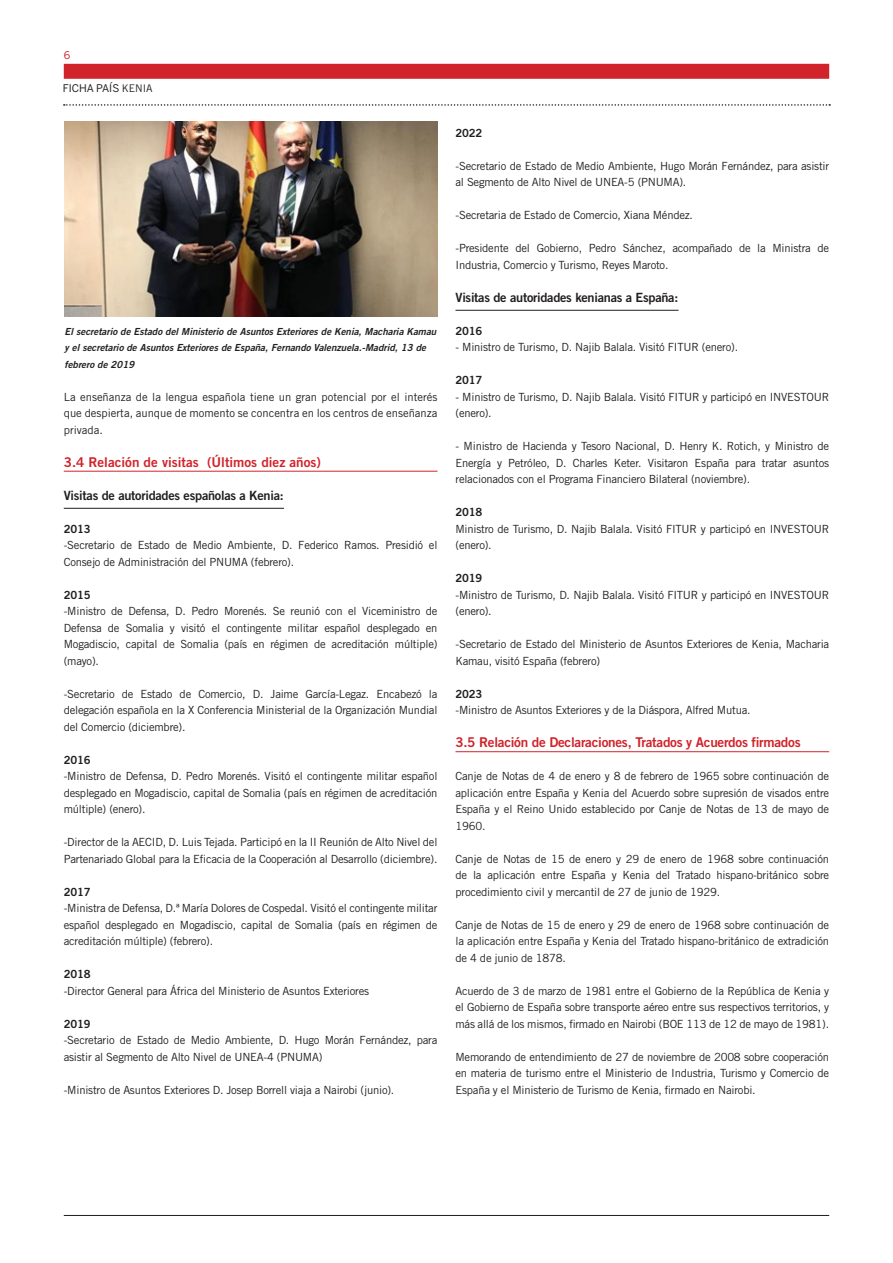
<style>
.page{position:relative;width:893px;height:1263px;background:#fff}
.page>*{position:absolute;margin:0;border:0;box-sizing:border-box;transform-origin:0 0}
.TITULO_2º_NIVEL{font:13.5px "Trade Gothic LT Std Bd 2";letter-spacing:-.02em;color:#d1232a}
.TITULO_2º_NIVEL-2{font:13.5px "Trade Gothic LT Std Bd 2";color:#d1232a}
.TITULO_3º_NIVEL{font:12.75px "Trade Gothic LT Std Bd 2";letter-spacing:-.02em;color:#231f20}
.TEXTO_NORMAL{font:11.25px/16.5px "Trade Gothic LT Std";letter-spacing:-.02em;color:#231f20;text-align:justify}
.TEXTO_NORMAL-2{font:11.25px "Trade Gothic LT Std Bd 2";letter-spacing:-.02em;color:#231f20}
.t1{font:10.5px "Benton Sans";color:#231f20}
.t2{font:10.5px "Benton Sans";color:#d1232a}
.TEXTO_PIE_DE_FOTO{font:9.75px/16.5px "Trade Gothic LT Std Bd 2 Obl";color:#231f20}
.s1{font-family:"Trade Gothic LT Std"}
</style>
<div class="page">
<div style="left:64px;top:64px;width:765px;height:15px;background:#d1232a"></div>
<hr style="left:64px;top:1215px;width:765px;height:1px;background:#231f20">
<svg style="left:64px;top:104px;width:766px;height:2px"></svg>
<hr style="left:64px;top:471px;width:373px;height:1px;background:#d1232a">
<hr style="left:64px;top:508px;width:220px;height:1px;background:#231f20">
<hr style="left:455px;top:310px;width:224px;height:1px;background:#231f20">
<hr style="left:455px;top:751px;width:374px;height:1px;background:#d1232a">
<img style="left:64px;top:121px;width:373px;height:195px">
<p class="t2" style="left:64px;top:49px;width:8px">6</p>
<p class="t1" style="left:63px;top:82px;width:91px">FICHA PAÍS <span class="s1">KENIA</span></p>
<p class="TEXTO_PIE_DE_FOTO" style="left:65px;top:323px;width:373px">El secretario de Estado del Ministerio de Asuntos Exteriores de Kenia, Macharia Kamau y el secretario de Asuntos Exteriores de España, Fernando Valenzuela.-Madrid, 13 de febrero de 2019</p>
<p class="TEXTO_NORMAL" style="left:64px;top:388px;width:375px">La enseñanza de la lengua española tiene un gran potencial por el interés que despierta, aunque de momento se concentra en los centros de enseñanza privada.</p>
<p class="TITULO_2º_NIVEL-2" style="left:64px;top:453px;width:259px">3.4 Relación de visitas (Últimos diez años)</p>
<p class="TITULO_3º_NIVEL" style="left:64px;top:487px;width:221px">Visitas de autoridades españolas a Kenia:</p>
<p class="TEXTO_NORMAL-2" style="left:64px;top:522px;width:28px">2013</p>
<p class="TEXTO_NORMAL" style="left:64px;top:537px;width:375px">-Secretario de Estado de Medio Ambiente, D. Federico Ramos. Presidió el<br>Consejo de Administración del PNUMA (febrero).</p>
<p class="TEXTO_NORMAL-2" style="left:64px;top:588px;width:28px">2015</p>
<p class="TEXTO_NORMAL" style="left:64px;top:603px;width:375px">-Ministro de Defensa, D. Pedro Morenés. Se reunió con el Viceministro de Defensa de Somalia y visitó el contingente militar español desplegado en Mogadiscio, capital de Somalia (país en régimen de acreditación múltiple) (mayo).</p>
<p class="TEXTO_NORMAL" style="left:64px;top:685px;width:375px">-Secretario de Estado de Comercio, D. Jaime García-Legaz. Encabezó la delegación española en la X Conferencia Ministerial de la Organización Mundial del Comercio (diciembre).</p>
<p class="TEXTO_NORMAL-2" style="left:64px;top:753px;width:28px">2016</p>
<p class="TEXTO_NORMAL" style="left:64px;top:768px;width:375px">-Ministro de Defensa, D. Pedro Morenés. Visitó el contingente militar español desplegado en Mogadiscio, capital de Somalia (país en régimen de acreditación múltiple) (enero).</p>
<p class="TEXTO_NORMAL" style="left:64px;top:834px;width:375px">-Director de la AECID, D. Luis Tejada. Participó en la II Reunión de Alto Nivel del<br>Partenariado Global para la Eficacia de la Cooperación al Desarrollo (diciembre).</p>
<p class="TEXTO_NORMAL-2" style="left:64px;top:885px;width:28px">2017</p>
<p class="TEXTO_NORMAL" style="left:64px;top:900px;width:375px">-Ministra de Defensa, D.ª María Dolores de Cospedal. Visitó el contingente militar español desplegado en Mogadiscio, capital de Somalia (país en régimen de acreditación múltiple) (febrero).</p>
<p class="TEXTO_NORMAL-2" style="left:64px;top:967px;width:28px">2018</p>
<p class="TEXTO_NORMAL" style="left:64px;top:982px;width:307px">-Director General para África del Ministerio de Asuntos Exteriores</p>
<p class="TEXTO_NORMAL-2" style="left:64px;top:1017px;width:28px">2019</p>
<p class="TEXTO_NORMAL" style="left:64px;top:1032px;width:375px">-Secretario de Estado de Medio Ambiente, D. Hugo Morán Fernández, para asistir al Segmento de Alto Nivel de UNEA-4 (PNUMA)</p>
<p class="TEXTO_NORMAL" style="left:64px;top:1081px;width:332px">-Ministro de Asuntos Exteriores D. Josep Borrell viaja a Nairobi (junio).</p>
<p class="TEXTO_NORMAL-2" style="left:455px;top:126px;width:28px">2022</p>
<p class="TEXTO_NORMAL" style="left:455px;top:157px;width:375px">-Secretario de Estado de Medio Ambiente, Hugo Morán Fernández, para asistir al Segmento de Alto Nivel de UNEA-5 (PNUMA).</p>
<p class="TEXTO_NORMAL" style="left:455px;top:207px;width:239px">-Secretaria de Estado de Comercio, Xiana Méndez.</p>
<p class="TEXTO_NORMAL" style="left:455px;top:240px;width:375px">-Presidente del Gobierno, Pedro Sánchez, acompañado de la Ministra de<br>Industria, Comercio y Turismo, Reyes Maroto.</p>
<p class="TITULO_3º_NIVEL" style="left:455px;top:289px;width:224px">Visitas de autoridades kenianas a España:</p>
<p class="TEXTO_NORMAL-2" style="left:455px;top:324px;width:28px">2016</p>
<p class="TEXTO_NORMAL" style="left:455px;top:339px;width:284px">- Ministro de Turismo, D. Najib Balala. Visitó FITUR (enero).</p>
<p class="TEXTO_NORMAL-2" style="left:455px;top:373px;width:28px">2017</p>
<p class="TEXTO_NORMAL" style="left:455px;top:388px;width:375px">- Ministro de Turismo, D. Najib Balala. Visitó FITUR y participó en INVESTOUR (enero).</p>
<p class="TEXTO_NORMAL" style="left:455px;top:438px;width:375px">- Ministro de Hacienda y Tesoro Nacional, D. Henry K. Rotich, y Ministro de Energía y Petróleo, D. Charles Keter. Visitaron España para tratar asuntos relacionados con el Programa Financiero Bilateral (noviembre).</p>
<p class="TEXTO_NORMAL-2" style="left:455px;top:505px;width:28px">2018</p>
<p class="TEXTO_NORMAL" style="left:455px;top:520px;width:375px">Ministro de Turismo, D. Najib Balala. Visitó FITUR y participó en INVESTOUR (enero).</p>
<p class="TEXTO_NORMAL-2" style="left:455px;top:571px;width:28px">2019</p>
<p class="TEXTO_NORMAL" style="left:455px;top:586px;width:375px">-Ministro de Turismo, D. Najib Balala. Visitó FITUR y participó en INVESTOUR (enero).</p>
<p class="TEXTO_NORMAL" style="left:455px;top:636px;width:375px">-Secretario de Estado del Ministerio de Asuntos Exteriores de Kenia, Macharia<br>Kamau, visitó España (febrero)</p>
<p class="TEXTO_NORMAL-2" style="left:455px;top:687px;width:28px">2023</p>
<p class="TEXTO_NORMAL" style="left:455px;top:702px;width:297px">-Ministro de Asuntos Exteriores y de la Diáspora, Alfred Mutua.</p>
<p class="TITULO_2º_NIVEL" style="left:455px;top:734px;width:347px">3.5 Relación de Declaraciones, Tratados y Acuerdos firmados</p>
<p class="TEXTO_NORMAL" style="left:455px;top:768px;width:375px">Canje de Notas de 4 de enero y 8 de febrero de 1965 sobre continuación de aplicación entre España y Kenia del Acuerdo sobre supresión de visados entre España y el Reino Unido establecido por Canje de Notas de 13 de mayo de 1960.</p>
<p class="TEXTO_NORMAL" style="left:455px;top:850px;width:375px">Canje de Notas de 15 de enero y 29 de enero de 1968 sobre continuación de la aplicación entre España y Kenia del Tratado hispano-británico sobre procedimiento civil y mercantil de 27 de junio de 1929.</p>
<p class="TEXTO_NORMAL" style="left:455px;top:916px;width:375px">Canje de Notas de 15 de enero y 29 de enero de 1968 sobre continuación de la aplicación entre España y Kenia del Tratado hispano-británico de extradición de 4 de junio de 1878.</p>
<p class="TEXTO_NORMAL" style="left:455px;top:982px;width:375px">Acuerdo de 3 de marzo de 1981 entre el Gobierno de la República de Kenia y el Gobierno de España sobre transporte aéreo entre sus respectivos territorios, y más allá de los mismos, firmado en Nairobi (BOE 113 de 12 de mayo de 1981).</p>
<p class="TEXTO_NORMAL" style="left:455px;top:1048px;width:375px">Memorando de entendimiento de 27 de noviembre de 2008 sobre cooperación en materia de turismo entre el Ministerio de Industria, Turismo y Comercio de España y el Ministerio de Turismo de Kenia, firmado en Nairobi.</p>
</div>
